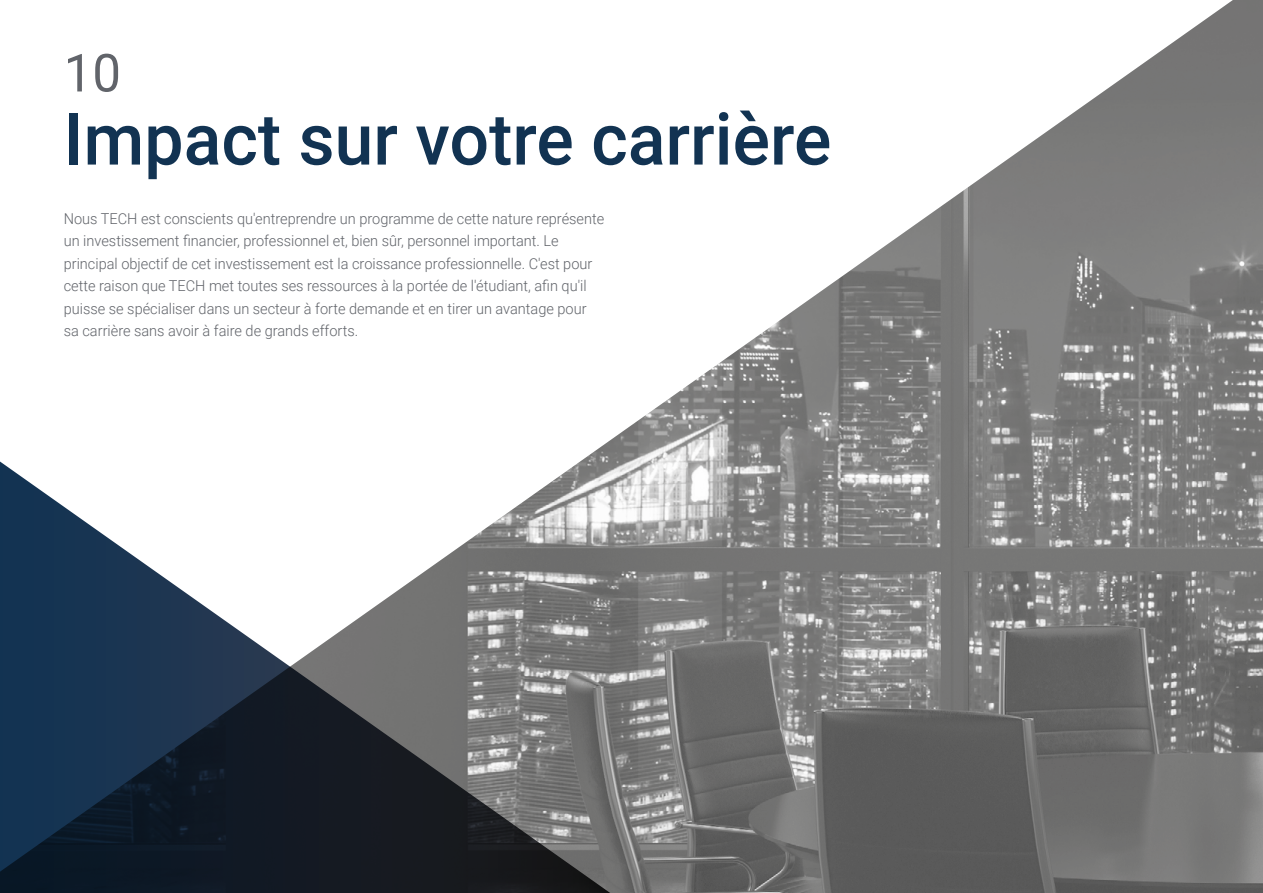
<style>
.page{position:relative;width:1263px;height:893px;background:#fff}
.page>*{position:absolute;margin:0;border:0;box-sizing:border-box;transform-origin:0 0}
.t1{font:500 72px "Roboto";color:#123352}
.t2{font:52.5px "Roboto";color:#61646a}
.t3{font:300 15px/22.5px "Roboto";color:#61646a}
</style>
<div class="page">
<img style="left:602px;top:0;width:661px;height:893px">
<svg style="left:0;top:446px;width:640px;height:447px"></svg>
<h2 class="t2" style="left:64px;top:36px;width:59px">10</h2>
<h1 class="t1" style="left:64px;top:89px;width:769px">Impact sur votre carrière</h1>
<p class="t3" style="left:64px;top:207px;width:542px">Nous TECH est conscients qu'entreprendre un programme de cette nature représente un investissement financier, professionnel et, bien sûr, personnel important. Le principal objectif de cet investissement est la croissance professionnelle. C'est pour cette raison que TECH met toutes ses ressources à la portée de l'étudiant, afin qu'il puisse se spécialiser dans un secteur à forte demande et en tirer un avantage pour sa carrière sans avoir à faire de grands efforts.</p>
</div>
